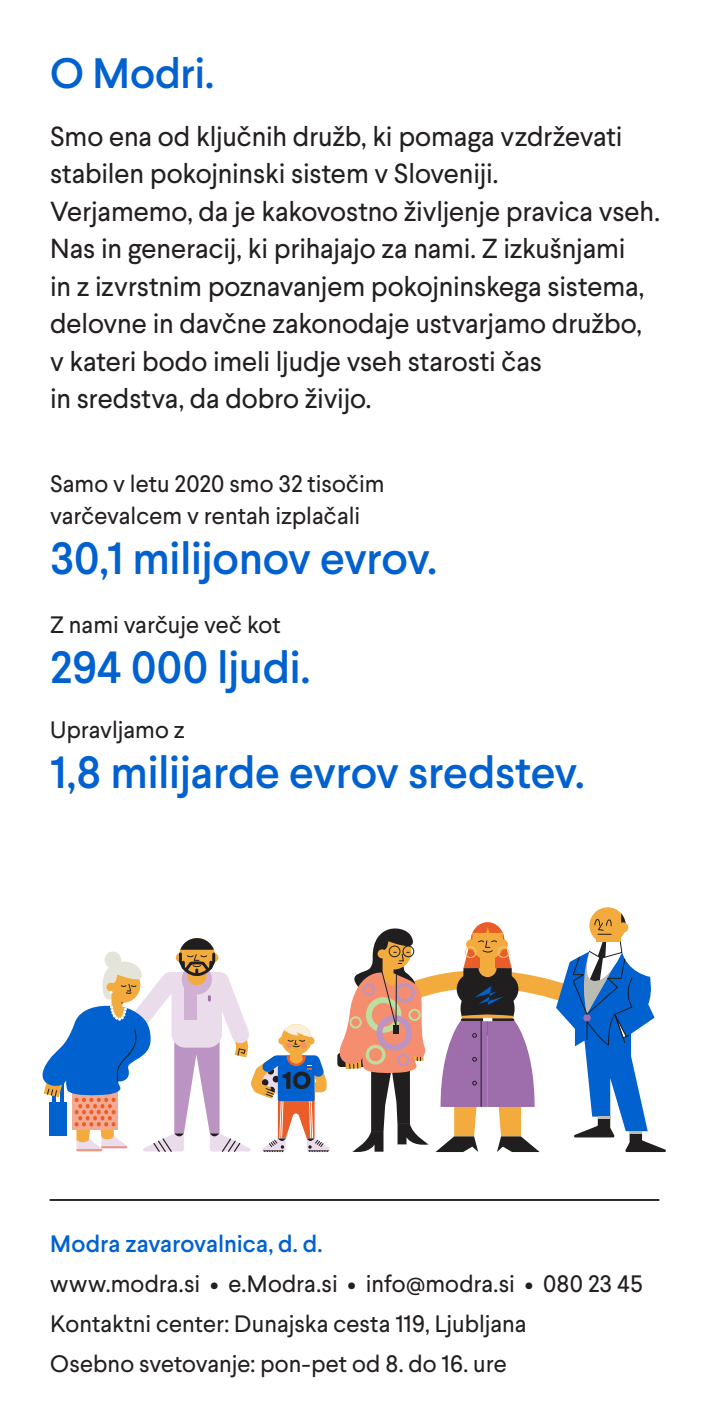
<style>
.page{position:relative;width:709px;height:1418px;background:#fff}
.page>*{position:absolute;margin:0;border:0;box-sizing:border-box;transform-origin:0 0}
.t1{font:500 45px "Larsseit";letter-spacing:-.015em;color:#0061cf}
.t2{font:500 42.5px "Larsseit";letter-spacing:-.01em;color:#0061cf}
.t3{font:27.5px/37.5px "Larsseit";letter-spacing:-.01em;color:#231f20}
.t4{font:23.75px/40px "Larsseit";color:#231f20}
.t5{font:500 23.75px "Larsseit";color:#0061cf}
</style>
<div class="page">
<hr style="left:50px;top:1198px;width:609px;height:2px;background:#211e1f">
<div style="left:589px;top:907px;width:36px;height:36px;background:#f2ab3c;border-radius:50%"></div>
<svg style="left:42px;top:913px;width:624px;height:240px"></svg>
<h2 class="t2" style="left:50px;top:46px;width:166px">O Modri.</h2>
<p class="t3" style="left:50px;top:117px;width:611px">Smo ena od ključnih družb, ki pomaga vzdrževati stabilen pokojninski sistem v Sloveniji.<br>Verjamemo, da je kakovostno življenje pravica vseh.<br>Nas in generacij, ki prihajajo za nami. Z izkušnjami<br>in z izvrstnim poznavanjem pokojninskega sistema, delovne in davčne zakonodaje ustvarjamo družbo, v kateri bodo imeli ljudje vseh starosti čas<br>in sredstva, da dobro živijo.</p>
<p class="t4" style="left:50px;top:467px;width:336px;line-height:32.5px">Samo v letu 2020 smo 32 tisočim varčevalcem v rentah izplačali</p>
<h1 class="t1" style="left:50px;top:530px;width:388px">30,1 milijonov evrov.</h1>
<p class="t4" style="left:50px;top:604px;width:232px">Z nami varčuje več kot</p>
<h1 class="t1" style="left:50px;top:639px;width:262px">294 000 ljudi.</h1>
<p class="t4" style="left:50px;top:709px;width:136px">Upravljamo z</p>
<h1 class="t1" style="left:50px;top:743px;width:536px">1,8 milijarde evrov sredstev.</h1>
<p class="t5" style="left:50px;top:1228px;width:274px">Modra zavarovalnica, d. d.</p>
<p class="t4" style="left:50px;top:1263px;width:594px">www.modra.si • e.Modra.si • info@modra.si • 080 23 45<br>Kontaktni center: Dunajska cesta 119, Ljubljana<br>Osebno svetovanje: pon-pet od 8. do 16. ure</p>
</div>
